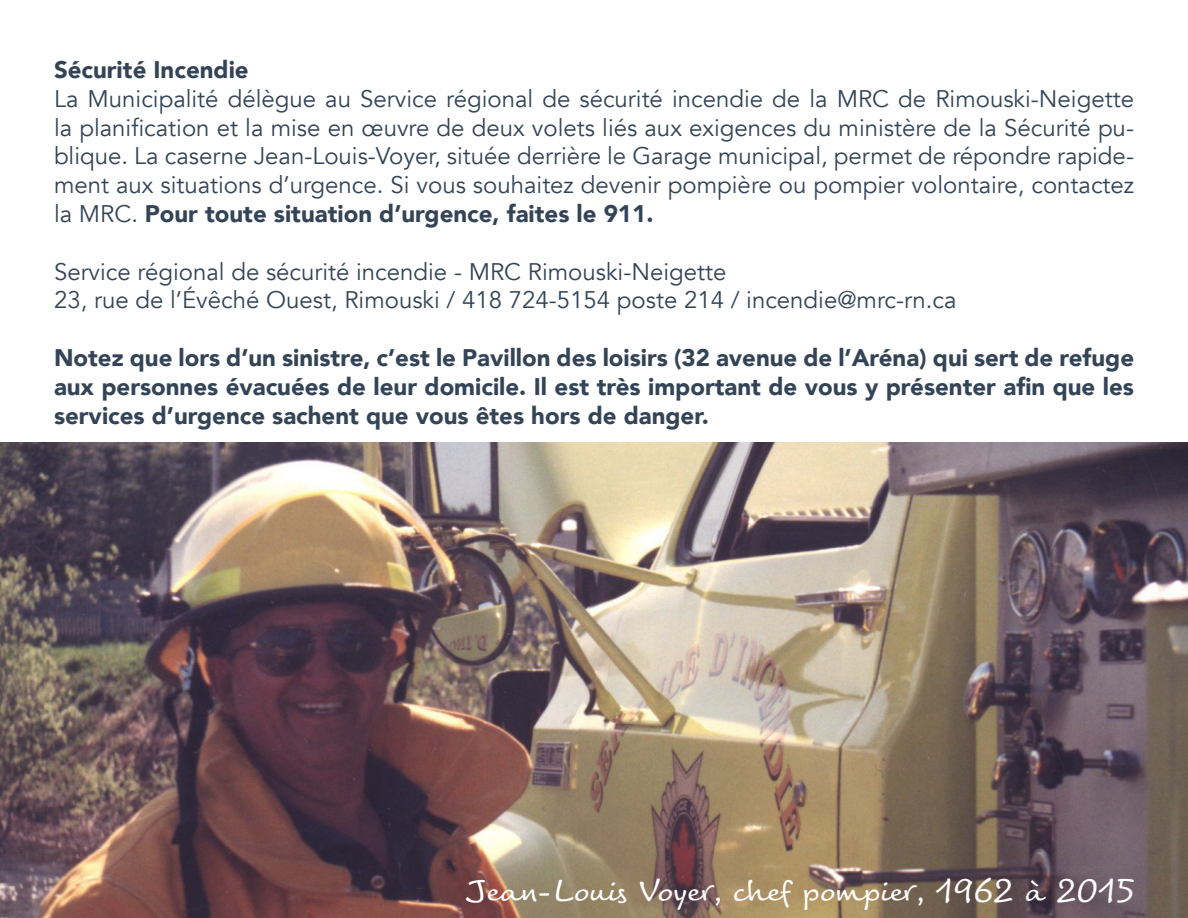
<style>
.page{position:relative;width:1188px;height:918px;background:#fff}
.page>*{position:absolute;margin:0;border:0;box-sizing:border-box;transform-origin:0 0}
.t1{font:30px "Tornac";color:#fff}
.t2{font:24px/28.8px "Avenir";color:#344457;text-align:justify}
.t3{font:900 24px/28.8px "Avenir";color:#344457;text-align:justify}
.s1{font-weight:900}
</style>
<div class="page">
<img style="left:1px;top:443px;width:1187px;height:475px">
<p class="t3" style="left:54px;top:55px;width:196px">Sécurité Incendie</p>
<p class="t2" style="left:54px;top:85px;width:1082px">La Municipalité délègue au Service régional de sécurité incendie de la MRC de Rimouski-Neigette la planification et la mise en œuvre de deux volets liés aux exigences du ministère de la Sécurité pu&shy;blique. La caserne Jean-Louis-Voyer, située derrière le Garage municipal, permet de répondre rapide&shy;ment aux situations d’urgence. Si vous souhaitez devenir pompière ou pompier volontaire, contactez la MRC. <span class="s1">Pour toute situation d’urgence, faites le 911.</span></p>
<p class="t2" style="left:54px;top:257px;width:674px">Service régional de sécurité incendie - MRC Rimouski-Neigette</p>
<p class="t2" style="left:54px;top:286px;width:904px">23, rue de l’Évêché Ouest, Rimouski / 418 724-5154 poste 214 / incendie@mrc-rn.ca</p>
<p class="t3" style="left:54px;top:343px;width:1082px">Notez que lors d’un sinistre, c’est le Pavillon des loisirs (32 avenue de l’Aréna) qui sert de refuge aux personnes évacuées de leur domicile. Il est très important de vous y présenter afin que les services d’urgence sachent que vous êtes hors de danger.</p>
<p class="t1" style="left:466px;top:871px;width:671px">Jean-Louis Voyer, chef pompier, 1962 à 2015</p>
</div>
